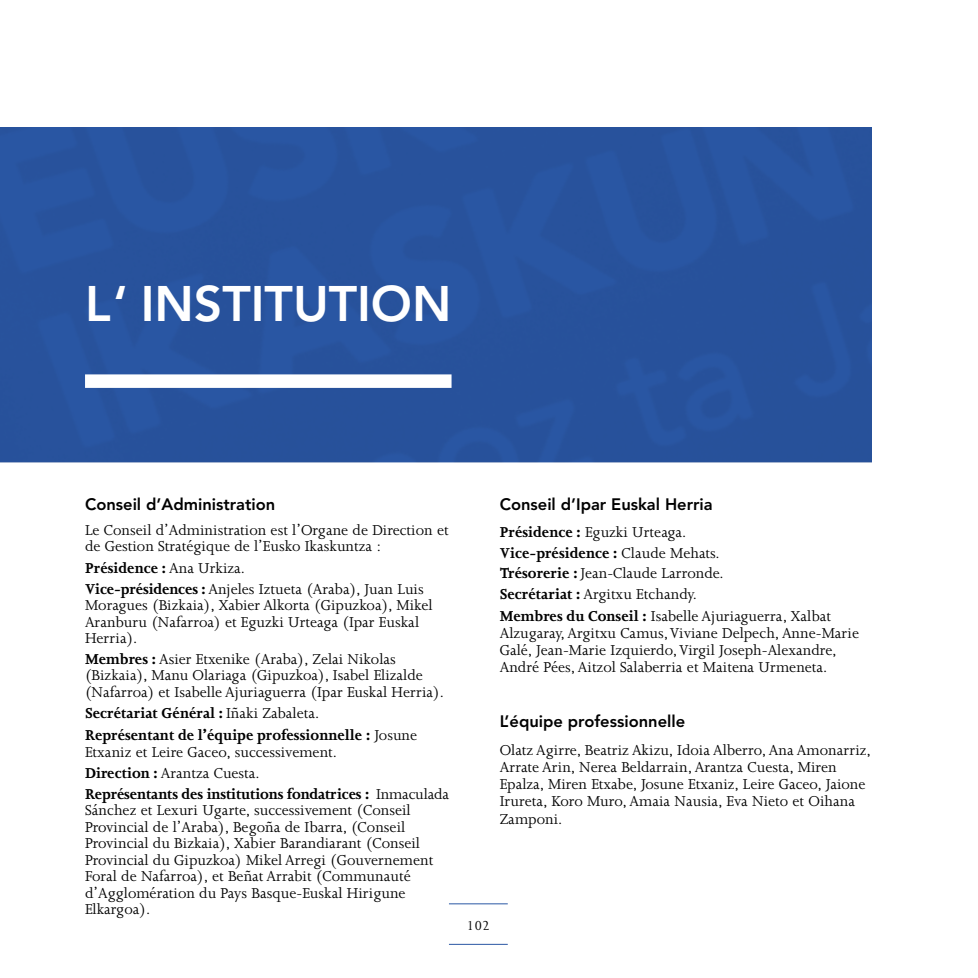
<style>
.page{position:relative;width:978px;height:978px;background:#fff}
.page>*{position:absolute;margin:0;border:0;box-sizing:border-box;transform-origin:0 0}
.t1{font:800 49.5px "Avenir";color:#fff}
.t2{font:16.5px/16.5px "Joanna";color:#000}
.t3{font:700 16.5px/21.5px "Joanna";color:#000}
.t4{font:800 16.5px "Avenir";color:#000}
.t5{font:15px "Joanna";color:#000}
.s1{font-weight:700}
.s2{font-weight:400}
</style>
<div class="page">
<hr style="left:449px;top:944px;width:59px;height:1px;background:#2a57a4">
<hr style="left:449px;top:903px;width:59px;height:1px;background:#2a57a4">
<div style="left:0;top:128px;width:872px;height:334px;background:#28529c"></div>
<div style="left:85px;top:374px;width:367px;height:14px;background:#fff"></div>
<h1 class="t1" style="left:85px;top:275px;width:368px">L ‘ INSTITUTION</h1>
<p class="t4" style="left:85px;top:494px;width:192px">Conseil d’Administration</p>
<p class="t2" style="left:85px;top:522px;width:365px">Le Conseil d’Administration est l’Organe de Direction et de Gestion Stratégique de l’Eusko Ikaskuntza :</p>
<p class="t2" style="left:85px;top:558px;width:340px;line-height:20.7px"><span class="s1">Présidence :</span> Ana Urkiza.<br><span class="s1">Vice-présidences :</span> Anjeles Iztueta (Araba), Juan Luis</p>
<p class="t2" style="left:85px;top:597px;width:349px">Moragues (Bizkaia), Xabier Alkorta (Gipuzkoa), Mikel<br>Aranburu (Nafarroa) et Eguzki Urteaga (Ipar Euskal<br>Herria).</p>
<p class="t2" style="left:85px;top:651px;width:360px"><span class="s1">Membres :</span> Asier Etxenike (Araba), Zelai Nikolas (Bizkaia), Manu Olariaga (Gipuzkoa), Isabel Elizalde (Nafarroa) et Isabelle Ajuriaguerra (Ipar Euskal Herria).</p>
<p class="t3" style="left:85px;top:703px;width:334px">Secrétariat Général : <span class="s2">Iñaki Zabaleta.<br></span>Représentant de l’équipe professionnelle : <span class="s2">Josune</span></p>
<p class="t2" style="left:85px;top:742px;width:366px;line-height:20.7px">Etxaniz et Leire Gaceo, successivement.<br><span class="s1">Direction :</span> Arantza Cuesta.<br><span class="s1">Représentants des institutions fondatrices :</span> Inmaculada</p>
<p class="t2" style="left:85px;top:802px;width:350px">Sánchez et Lexuri Ugarte, successivement (Conseil Provincial de l’Araba), Begoña de Ibarra, (Conseil Provincial du Bizkaia), Xabier Barandiarant (Conseil Provincial du Gipuzkoa) Mikel Arregi (Gouvernement Foral de Nafarroa), et Beñat Arrabit (Communauté d’Agglomération du Pays Basque-Euskal Hirigune Elkargoa).</p>
<p class="t4" style="left:500px;top:494px;width:214px">Conseil d’Ipar Euskal Herria</p>
<p class="t2" style="left:500px;top:521px;width:333px;line-height:21px"><span class="s1">Présidence :</span> Eguzki Urteaga.<br><span class="s1">Vice-présidence :</span> Claude Mehats.<br><span class="s1">Trésorerie :</span> Jean-Claude Larronde.<br><span class="s1">Secrétariat :</span> Argitxu Etchandy.<br><span class="s1">Membres du Conseil :</span> Isabelle Ajuriaguerra, Xalbat</p>
<p class="t2" style="left:500px;top:624px;width:361px;line-height:17.2px">Alzugaray, Argitxu Camus, Viviane Delpech, Anne-Marie<br>Galé, Jean-Marie Izquierdo, Virgil Joseph-Alexandre,<br>André Pées, Aitzol Salaberria et Maitena Urmeneta.</p>
<p class="t4" style="left:500px;top:711px;width:187px">L’équipe professionnelle</p>
<p class="t2" style="left:500px;top:741px;width:373px;line-height:17.2px">Olatz Agirre, Beatriz Akizu, Idoia Alberro, Ana Amonarriz, Arrate Arin, Nerea Beldarrain, Arantza Cuesta, Miren Epalza, Miren Etxabe, Josune Etxaniz, Leire Gaceo, Jaione Irureta, Koro Muro, Amaia Nausia, Eva Nieto et Oihana Zamponi.</p>
<p class="t5" style="left:467px;top:917px;width:25px">102</p>
</div>
